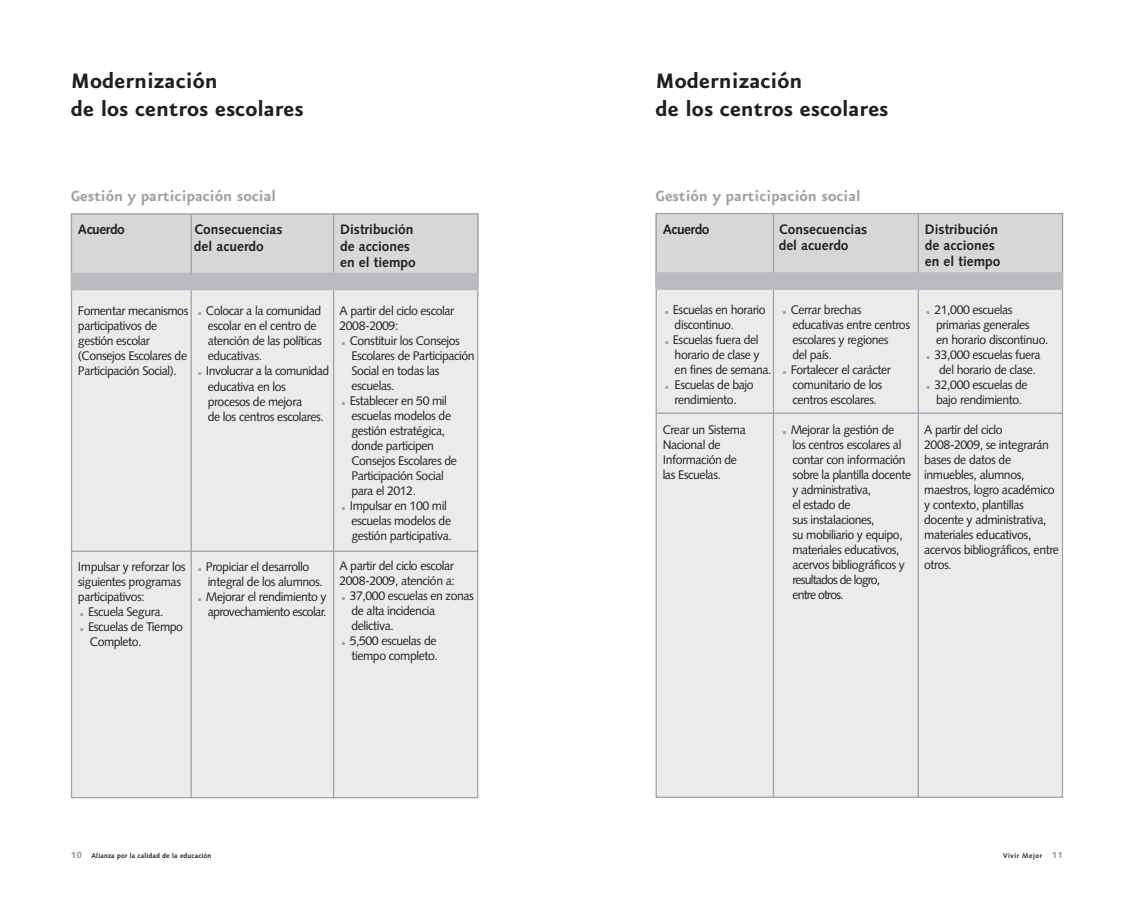
<style>
.page{position:relative;width:1134px;height:922px;background:#fff}
.page>*{position:absolute;margin:0;border:0;box-sizing:border-box;transform-origin:0 0}
.t1{font:30px "Syntax";color:#a0a1a5}
.t2{font:700 25px/27.5px "Eureka Sans";color:#231f20}
.t3{font:700 17.5px "Eureka Sans";color:#a0a1a5}
.t4{font:700 13.75px/16.2px "Syntax";color:#231f20}
.t5{font:700 13.75px "Syntax";letter-spacing:-.035em;color:#231f20}
.t6{font:12.5px/15px "Syntax";letter-spacing:-.035em;color:#231f20}
.t7{font:700 6.88px "Syntax";letter-spacing:.02em;color:#231f20}
.t8{font:700 6.88px "Syntax";letter-spacing:.065em;color:#231f20}
.s1{font-weight:900;font-size:8.75px;color:#a0a1a5}
</style>
<div class="page">
<div style="left:71px;top:214px;width:407px;height:583px;background:#eaebec"></div>
<div style="left:71px;top:214px;width:407px;height:70px;background:#d6d7d9"></div>
<div style="left:71px;top:213px;width:407px;height:72px;border:1px solid #a0a1a5"></div>
<hr style="left:191px;top:214px;width:1px;height:584px;background:#a0a1a5">
<hr style="left:333px;top:214px;width:1px;height:584px;background:#a0a1a5">
<div style="left:71px;top:273px;width:407px;height:17px;background:#babbbe"></div>
<hr style="left:71px;top:550px;width:407px;height:1px;background:#a0a1a5">
<div style="left:656px;top:214px;width:406px;height:583px;background:#eaebec"></div>
<div style="left:656px;top:213px;width:406px;height:71px;background:#d6d7d9"></div>
<div style="left:656px;top:213px;width:407px;height:72px;border:1px solid #a0a1a5"></div>
<hr style="left:773px;top:213px;width:1px;height:584px;background:#a0a1a5">
<hr style="left:918px;top:213px;width:1px;height:584px;background:#a0a1a5">
<div style="left:656px;top:272px;width:407px;height:18px;background:#babbbe"></div>
<hr style="left:656px;top:412px;width:407px;height:2px;background:#a0a1a5">
<h2 class="t2" style="left:71px;top:70px;width:234px">Modernización<br>de los centros escolares</h2>
<h3 class="t3" style="left:71px;top:190px;width:207px">Gestión y participación social</h3>
<p class="t5" style="left:78px;top:224px;width:48px">Acuerdo</p>
<p class="t4" style="left:194px;top:223px;width:90px">Consecuencias del acuerdo</p>
<p class="t4" style="left:340px;top:223px;width:77px">Distribución de acciones en el tiempo</p>
<p class="t6" style="left:78px;top:304px;width:112px">Fomentar mecanismos participativos de gestión escolar (Consejos Escolares de<br>Participación Social).</p>
<p class="t6" style="left:339px;top:304px;width:116px">A partir del ciclo escolar<br>2008-2009:</p>
<h1 class="t1" style="left:339px;top:322px;width:10px">.</h1>
<p class="t6" style="left:350px;top:334px;width:126px">Constituir los Consejos<br>Escolares de Participación<br>Social en todas las escuelas.</p>
<h1 class="t1" style="left:339px;top:382px;width:10px">.</h1>
<p class="t6" style="left:350px;top:394px;width:109px">Establecer en 50 mil escuelas modelos de gestión estratégica, donde participen<br>Consejos Escolares de<br>Participación Social para el 2012.</p>
<h1 class="t1" style="left:339px;top:487px;width:10px">.</h1>
<p class="t6" style="left:350px;top:499px;width:104px">Impulsar en 100 mil escuelas modelos de gestión participativa.</p>
<p class="t6" style="left:339px;top:559px;width:117px">A partir del ciclo escolar<br>2008-2009, atención a:</p>
<h1 class="t1" style="left:339px;top:577px;width:10px">.</h1>
<p class="t6" style="left:350px;top:589px;width:126px">37,000 escuelas en zonas de alta incidencia delictiva.</p>
<h1 class="t1" style="left:339px;top:622px;width:10px">.</h1>
<p class="t6" style="left:350px;top:634px;width:90px">5,500 escuelas de tiempo completo.</p>
<h1 class="t1" style="left:196px;top:293px;width:10px">.</h1>
<p class="t6" style="left:206px;top:304px;width:117px">Colocar a la comunidad escolar en el centro de atención de las políticas educativas.</p>
<h1 class="t1" style="left:196px;top:353px;width:10px">.</h1>
<p class="t6" style="left:206px;top:364px;width:125px">Involucrar a la comunidad educativa en los procesos de mejora<br>de los centros escolares.</p>
<h1 class="t1" style="left:196px;top:548px;width:10px">.</h1>
<p class="t6" style="left:206px;top:559px;width:119px">Propiciar el desarrollo integral de los alumnos.</p>
<h1 class="t1" style="left:196px;top:578px;width:10px">.</h1>
<p class="t6" style="left:206px;top:589px;width:122px">Mejorar el rendimiento y aprovechamiento escolar.</p>
<p class="t6" style="left:78px;top:560px;width:109px">Impulsar y reforzar los siguientes programas participativos:</p>
<h1 class="t1" style="left:78px;top:593px;width:10px">.</h1>
<p class="t6" style="left:88px;top:605px;width:77px">Escuela Segura.</p>
<h1 class="t1" style="left:78px;top:608px;width:10px">.</h1>
<p class="t6" style="left:88px;top:620px;width:96px">Escuelas de Tiempo<br>Completo.</p>
<h2 class="t2" style="left:656px;top:70px;width:234px">Modernización<br>de los centros escolares</h2>
<h3 class="t3" style="left:656px;top:189px;width:207px">Gestión y participación social</h3>
<p class="t5" style="left:663px;top:223px;width:48px">Acuerdo</p>
<p class="t4" style="left:779px;top:222px;width:90px">Consecuencias del acuerdo</p>
<p class="t4" style="left:925px;top:222px;width:77px">Distribución de acciones en el tiempo</p>
<h1 class="t1" style="left:663px;top:291px;width:10px">.</h1>
<p class="t6" style="left:673px;top:303px;width:94px">Escuelas en horario discontinuo.</p>
<h1 class="t1" style="left:663px;top:321px;width:10px">.</h1>
<p class="t6" style="left:673px;top:333px;width:100px">Escuelas fuera del horario de clase y en fines de semana.</p>
<h1 class="t1" style="left:663px;top:366px;width:10px">.</h1>
<p class="t6" style="left:675px;top:378px;width:81px">Escuelas de bajo rendimiento.</p>
<p class="t6" style="left:663px;top:423px;width:85px">Crear un Sistema<br>Nacional de<br>Información de las Escuelas.</p>
<h1 class="t1" style="left:780px;top:291px;width:10px">.</h1>
<p class="t6" style="left:791px;top:303px;width:121px">Cerrar brechas educativas entre centros escolares y regiones<br>del país.</p>
<h1 class="t1" style="left:780px;top:351px;width:10px">.</h1>
<p class="t6" style="left:791px;top:363px;width:102px">Fortalecer el carácter comunitario de los centros escolares.</p>
<h1 class="t1" style="left:780px;top:411px;width:10px">.</h1>
<p class="t6" style="left:791px;top:423px;width:122px">Mejorar la gestión de<br>los centros escolares al contar con información sobre la plantilla docente y administrativa,<br>el estado de<br>sus instalaciones,<br>su mobiliario y equipo, materiales educativos, acervos bibliográficos y resultados de logro,<br>entre otros.</p>
<h1 class="t1" style="left:924px;top:291px;width:10px">.</h1>
<p class="t6" style="left:934px;top:303px;width:116px">21,000 escuelas primarias generales<br>en horario discontinuo.</p>
<h1 class="t1" style="left:924px;top:336px;width:10px">.</h1>
<p class="t6" style="left:934px;top:348px;width:108px;text-align:center">33,000 escuelas fuera del horario de clase.</p>
<h1 class="t1" style="left:924px;top:366px;width:10px">.</h1>
<p class="t6" style="left:934px;top:378px;width:95px">32,000 escuelas de bajo rendimiento.</p>
<p class="t6" style="left:924px;top:423px;width:136px">A partir del ciclo<br>2008-2009, se integrarán bases de datos de inmuebles, alumnos, maestros, logro académico y contexto, plantillas docente y administrativa, materiales educativos, acervos bibliográficos, entre otros.</p>
<p class="t7" style="left:71px;top:852px;width:142px"><span class="s1">10</span> Alianza por la calidad de la educación</p>
<p class="t8" style="left:1003px;top:852px;width:61px">Vivir Mejor <span class="s1">11</span></p>
</div>
